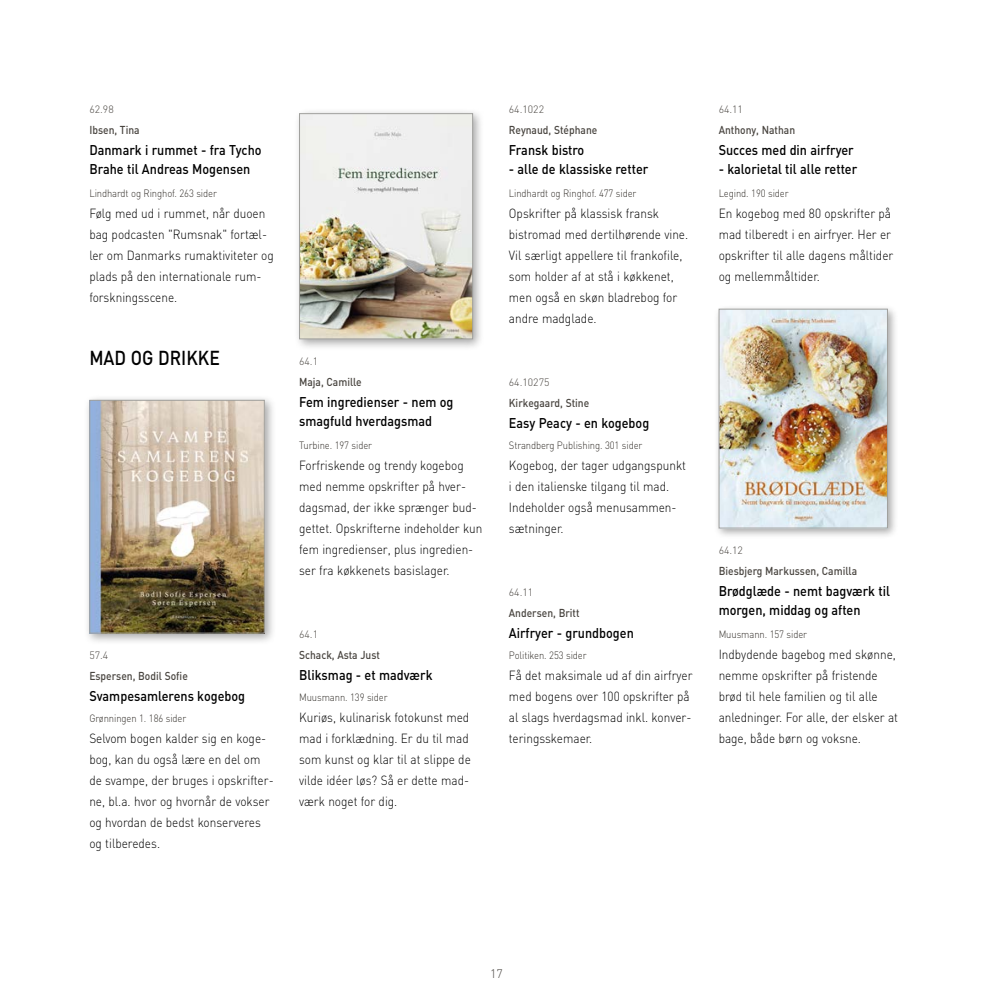
<style>
.page{position:relative;width:993px;height:993px;background:#fff}
.page>*{position:absolute;margin:0;border:0;box-sizing:border-box;transform-origin:0 0}
.id2452{font:500 19.95px "DIN";color:#000;scale:.88 1}
.id176{font:500 14px/19.2px "DIN";color:#000;scale:.9 1}
.id177{font:300 13.12px/21px "DIN";color:#000;scale:.9 1}
.t1{font:300 12.25px "DIN";color:#494540}
.id175{font:500 11.38px "DIN";color:#494540;scale:.9 1}
.id178{font:300 10.5px "DIN";letter-spacing:-.01em;color:#35312c;scale:.9 1}
.id179{font:300 10.5px "DIN";color:#494540}
</style>
<div class="page">
<div style="left:84px;top:394px;width:192px;height:251px;background:#000;opacity:.35"></div>
<img style="left:91px;top:402px;width:171px;height:229px">
<div style="left:89px;top:400px;width:175px;height:233px;border:1px solid #a0a09d"></div>
<div style="left:293px;top:108px;width:191px;height:243px;background:#000;opacity:.35"></div>
<img style="left:301px;top:115px;width:170px;height:222px">
<div style="left:299px;top:113px;width:174px;height:226px;border:1px solid #a0a09d"></div>
<div style="left:713px;top:304px;width:185px;height:235px;background:#000;opacity:.35"></div>
<img style="left:720px;top:311px;width:165px;height:215px">
<div style="left:718px;top:309px;width:169px;height:219px;border:1px solid #a0a09d"></div>
<p class="id179" style="left:89px;top:102px;width:26px">62.98</p>
<p class="id175" style="left:89px;top:122px;width:57px">Ibsen, Tina</p>
<p class="id176" style="left:89px;top:139px;width:193px">Danmark i rummet - fra Tycho<br>Brahe til Andreas Mogensen</p>
<p class="id178" style="left:89px;top:186px;width:143px">Lindhardt og Ringhof. 263 sider</p>
<p class="id177" style="left:89px;top:202px;width:206px">Følg med ud i rummet, når duoen bag podcasten "Rumsnak" fortæl&shy;ler om Danmarks rumaktiviteter og plads på den internationale rum&shy;forskningsscene.</p>
<h1 class="id2452" style="left:89px;top:345px;width:150px">MAD OG DRIKKE</h1>
<p class="id179" style="left:89px;top:648px;width:20px">57.4</p>
<p class="id175" style="left:89px;top:668px;width:111px">Espersen, Bodil Sofie</p>
<p class="id176" style="left:89px;top:685px;width:174px">Svampesamlerens kogebog</p>
<p class="id178" style="left:89px;top:711px;width:109px">Grønningen 1. 186 sider</p>
<p class="id177" style="left:89px;top:727px;width:206px">Selvom bogen kalder sig en koge&shy;bog, kan du også lære en del om de svampe, der bruges i opskrifter&shy;ne, bl.a. hvor og hvornår de vokser og hvordan de bedst konserveres og tilberedes.</p>
<p class="id179" style="left:299px;top:354px;width:20px">64.1</p>
<p class="id175" style="left:299px;top:374px;width:71px">Maja, Camille</p>
<p class="id176" style="left:299px;top:391px;width:173px">Fem ingredienser - nem og smagfuld hverdagsmad</p>
<p class="id178" style="left:299px;top:438px;width:83px">Turbine. 197 sider</p>
<p class="id177" style="left:299px;top:454px;width:205px">Forfriskende og trendy kogebog med nemme opskrifter på hver&shy;dagsmad, der ikke sprænger bud&shy;gettet. Opskrifterne indeholder kun fem ingredienser, plus ingredien&shy;ser fra køkkenets basislager.</p>
<p class="id179" style="left:299px;top:627px;width:20px">64.1</p>
<p class="id175" style="left:299px;top:647px;width:91px">Schack, Asta Just</p>
<p class="id176" style="left:299px;top:664px;width:150px">Bliksmag - et madværk</p>
<p class="id178" style="left:299px;top:690px;width:100px">Muusmann. 139 sider</p>
<p class="id177" style="left:299px;top:706px;width:192px">Kuriøs, kulinarisk fotokunst med mad i forklædning. Er du til mad som kunst og klar til at slippe de vilde idéer løs? Så er dette mad&shy;værk noget for dig.</p>
<p class="id179" style="left:508px;top:102px;width:37px">64.1022</p>
<p class="id175" style="left:508px;top:122px;width:100px">Reynaud, Stéphane</p>
<p class="id176" style="left:508px;top:139px;width:85px">Fransk bistro</p>
<p class="id176" style="left:508px;top:159px;width:156px">- alle de klassiske retter</p>
<p class="id178" style="left:508px;top:186px;width:143px">Lindhardt og Ringhof. 477 sider</p>
<p class="id177" style="left:508px;top:202px;width:201px">Opskrifter på klassisk fransk bistromad med dertilhørende vine.<br>Vil særligt appellere til frankofile, som holder af at stå i køkkenet, men også en skøn bladrebog for andre madglade.</p>
<p class="id179" style="left:508px;top:375px;width:42px">64.10275</p>
<p class="id175" style="left:508px;top:395px;width:91px">Kirkegaard, Stine</p>
<p class="id176" style="left:508px;top:412px;width:157px">Easy Peacy - en kogebog</p>
<p class="id178" style="left:508px;top:438px;width:150px">Strandberg Publishing. 301 sider</p>
<p class="id177" style="left:508px;top:454px;width:198px">Kogebog, der tager udgangspunkt i den italienske tilgang til mad.<br>Indeholder også menusammen&shy;sætninger.</p>
<p class="id179" style="left:508px;top:585px;width:26px">64.11</p>
<p class="id175" style="left:508px;top:605px;width:80px">Andersen, Britt</p>
<p class="id176" style="left:508px;top:622px;width:140px">Airfryer - grundbogen</p>
<p class="id178" style="left:508px;top:648px;width:88px">Politiken. 253 sider</p>
<p class="id177" style="left:508px;top:664px;width:205px">Få det maksimale ud af din airfryer med bogens over 100 opskrifter på al slags hverdagsmad inkl. konver&shy;teringsskemaer.</p>
<p class="id179" style="left:718px;top:102px;width:26px">64.11</p>
<p class="id175" style="left:718px;top:122px;width:86px">Anthony, Nathan</p>
<p class="id176" style="left:718px;top:139px;width:151px">Succes med din airfryer</p>
<p class="id176" style="left:718px;top:159px;width:155px">- kalorietal til alle retter</p>
<p class="id178" style="left:718px;top:186px;width:79px">Legind. 190 sider</p>
<p class="id177" style="left:718px;top:202px;width:195px">En kogebog med 80 opskrifter på mad tilberedt i en airfryer. Her er opskrifter til alle dagens måltider og mellemmåltider.</p>
<p class="id179" style="left:718px;top:543px;width:26px">64.12</p>
<p class="id175" style="left:718px;top:563px;width:155px">Biesbjerg Markussen, Camilla</p>
<p class="id176" style="left:718px;top:580px;width:192px">Brødglæde - nemt bagværk til morgen, middag og aften</p>
<p class="id178" style="left:718px;top:627px;width:100px">Muusmann. 157 sider</p>
<p class="id177" style="left:718px;top:643px;width:201px">Indbydende bagebog med skønne, nemme opskrifter på fristende brød til hele familien og til alle anledninger. For alle, der elsker at bage, både børn og voksne.</p>
<p class="t1" style="left:490px;top:965px;width:14px">17</p>
</div>
